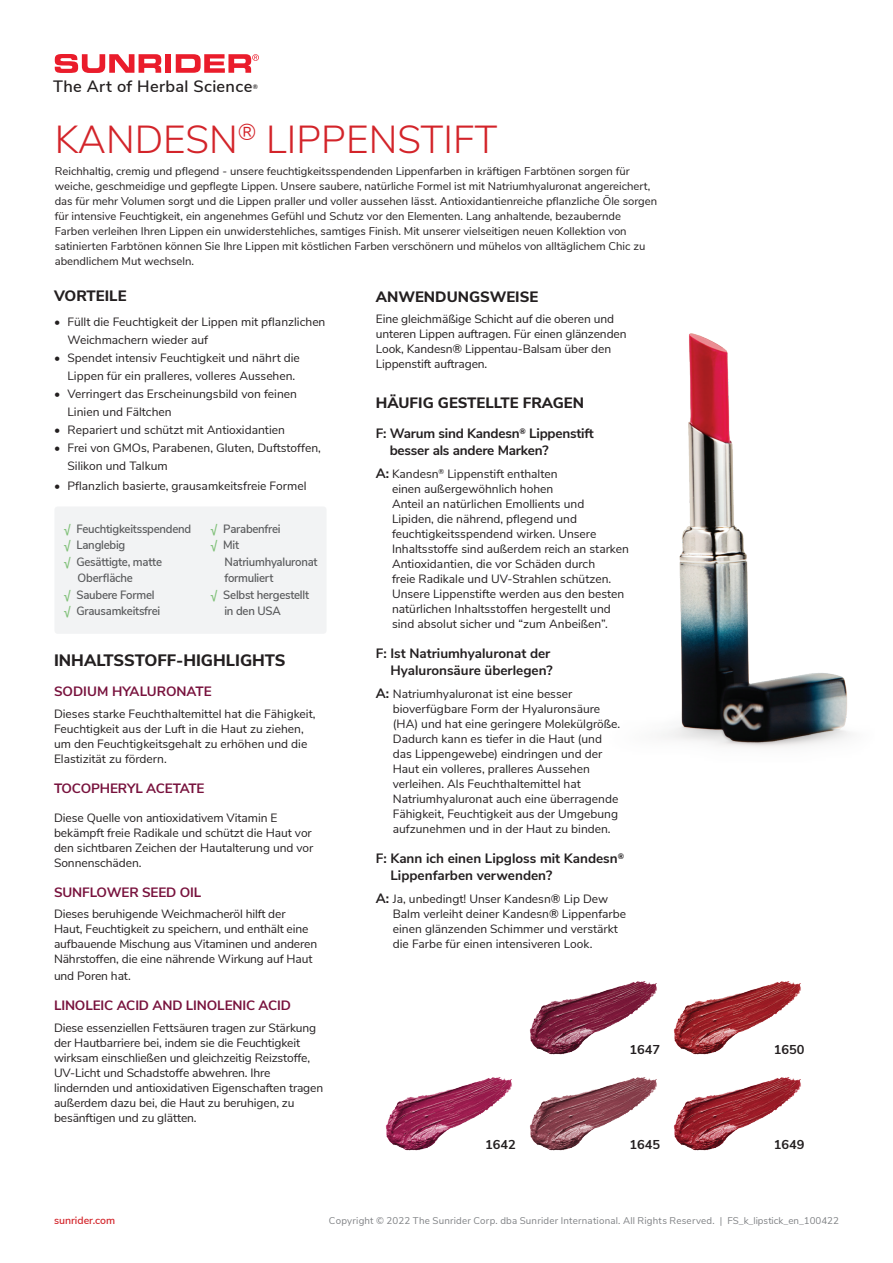
<style>
.page{position:relative;width:893px;height:1263px;background:#fff}
.page>*{position:absolute;margin:0;border:0;box-sizing:border-box;transform-origin:0 0}
.t1{font:300 39px "Nunito Sans";color:#d3242a}
.t2{font:800 16.5px "Nunito Sans";color:#231f20}
.t3{font:600 16.35px "Nunito Sans";letter-spacing:.02em;color:#231f20}
.t4{font:800 15px "Nunito Sans";color:#231f20}
.t5{font:700 13.5px/16.5px "Nunito Sans";color:#231f20}
.t6{font:700 13.5px "Nunito Sans";letter-spacing:-.01em;color:#78123d}
.t7{font:700 12.9px "Nunito Sans";color:#231f20}
.t8{font:12px/15px "Nunito Sans";color:#231f20}
.t9{font:600 12px/16.5px "Nunito Sans";letter-spacing:-.02em;color:#595a5c;scale:.95 1}
.t10{font:11.25px/15px "Nunito Sans";color:#231f20}
.t11{font:600 10.5px "Nunito Sans";color:#d3242a}
.t12{font:9.75px "Nunito Sans";letter-spacing:.02em;color:#7f8184}
.t13{font:600 6.45px "Nunito Sans";color:#231f20}
.s1{font-weight:700;color:#7fc077}
.s2{font-weight:700;font-size:13.5px}
</style>
<div class="page">
<svg style="left:55px;top:54px;width:106px;height:19px"></svg>
<div style="left:166px;top:54px;width:5px;height:19px;background:#ea1c2b"></div>
<svg style="left:176px;top:54px;width:83px;height:19px"></svg>
<img style="left:662px;top:333px;width:188px;height:415px">
<div style="left:54px;top:506px;width:273px;height:128px;background:#f2f3f4"></div>
<img style="left:385px;top:1077px;width:127px;height:74px">
<img style="left:530px;top:1077px;width:127px;height:74px">
<img style="left:529px;top:981px;width:128px;height:74px">
<img style="left:673px;top:1077px;width:128px;height:74px">
<img style="left:673px;top:981px;width:128px;height:74px">
<h3 class="t3" style="left:53px;top:75px;width:201px">The Art of Herbal Science</h3>
<p class="t13" style="left:253px;top:82px;width:7px">®</p>
<p class="t1" style="left:55px;top:111px;width:444px">KANDESN<sup>®</sup> LIPPENSTIFT</p>
<p class="t10" style="left:55px;top:163px;width:604px">Reichhaltig, cremig und pflegend - unsere feuchtigkeitsspendenden Lippenfarben in kräftigen Farbtönen sorgen für weiche, geschmeidige und gepflegte Lippen. Unsere saubere, natürliche Formel ist mit Natriumhyaluronat angereichert, das für mehr Volumen sorgt und die Lippen praller und voller aussehen lässt. Antioxidantienreiche pflanzliche Öle sorgen für intensive Feuchtigkeit, ein angenehmes Gefühl und Schutz vor den Elementen. Lang anhaltende, bezaubernde Farben verleihen Ihren Lippen ein unwiderstehliches, samtiges Finish. Mit unserer vielseitigen neuen Kollektion von satinierten Farbtönen können Sie Ihre Lippen mit köstlichen Farben verschönern und mühelos von alltäglichem Chic zu abendlichem Mut wechseln.</p>
<p class="t4" style="left:54px;top:285px;width:74px">VORTEILE</p>
<p class="t8" style="left:68px;top:312px;width:259px;line-height:18px;text-indent:-14px">• Füllt die Feuchtigkeit der Lippen mit pflanzlichen<br>Weichmachern wieder auf</p>
<p class="t8" style="left:68px;top:348px;width:234px;line-height:18px;text-indent:-14px">• Spendet intensiv Feuchtigkeit und nährt die<br>Lippen für ein pralleres, volleres Aussehen.</p>
<p class="t8" style="left:68px;top:384px;width:231px;line-height:18px;text-indent:-14px">• Verringert das Erscheinungsbild von feinen<br>Linien und Fältchen</p>
<p class="t8" style="left:54px;top:422px;width:232px">• Repariert und schützt mit Antioxidantien</p>
<p class="t8" style="left:68px;top:438px;width:255px;line-height:18px;text-indent:-14px">• Frei von GMOs, Parabenen, Gluten, Duftstoffen,<br>Silikon und Talkum</p>
<p class="t8" style="left:54px;top:478px;width:254px">• Pflanzlich basierte, grausamkeitsfreie Formel</p>
<p class="t9" style="left:64px;top:519px;width:135px"><span class="s1">√</span> Feuchtigkeitsspendend</p>
<p class="t9" style="left:64px;top:536px;width:66px"><span class="s1">√</span> Langlebig</p>
<p class="t9" style="left:78px;top:552px;width:90px;text-indent:-14px"><span class="s1">√</span> Gesättigte, matte<br>Oberfläche</p>
<p class="t9" style="left:64px;top:585px;width:97px"><span class="s1">√</span> Saubere Formel</p>
<p class="t9" style="left:64px;top:602px;width:103px"><span class="s1">√</span> Grausamkeitsfrei</p>
<p class="t9" style="left:211px;top:519px;width:75px"><span class="s1">√</span> Parabenfrei</p>
<p class="t9" style="left:224px;top:536px;width:100px;text-indent:-14px"><span class="s1">√</span> Mit<br>Natriumhyaluronat formuliert</p>
<p class="t9" style="left:224px;top:585px;width:91px;text-indent:-14px"><span class="s1">√</span> Selbst hergestellt in den USA</p>
<p class="t2" style="left:54px;top:649px;width:233px">INHALTSSTOFF-HIGHLIGHTS</p>
<p class="t6" style="left:54px;top:682px;width:159px">SODIUM HYALURONATE</p>
<p class="t8" style="left:54px;top:706px;width:263px">Dieses starke Feuchthaltemittel hat die Fähigkeit, Feuchtigkeit aus der Luft in die Haut zu ziehen, um den Feuchtigkeitsgehalt zu erhöhen und die Elastizität zu fördern.</p>
<p class="t6" style="left:54px;top:779px;width:152px">TOCOPHERYL ACETATE</p>
<p class="t8" style="left:54px;top:809px;width:261px">Diese Quelle von antioxidativem Vitamin E bekämpft freie Radikale und schützt die Haut vor den sichtbaren Zeichen der Hautalterung und vor Sonnenschäden.</p>
<p class="t6" style="left:54px;top:882px;width:149px">SUNFLOWER SEED OIL</p>
<p class="t8" style="left:54px;top:906px;width:265px">Dieses beruhigende Weichmacheröl hilft der Haut, Feuchtigkeit zu speichern, und enthält eine aufbauende Mischung aus Vitaminen und anderen Nährstoffen, die eine nährende Wirkung auf Haut</p>
<p class="t8" style="left:54px;top:967px;width:78px">und Poren hat.</p>
<p class="t6" style="left:54px;top:995px;width:239px">LINOLEIC ACID AND LINOLENIC ACID</p>
<p class="t8" style="left:54px;top:1019px;width:271px">Diese essenziellen Fettsäuren tragen zur Stärkung der Hautbarriere bei, indem sie die Feuchtigkeit wirksam einschließen und gleichzeitig Reizstoffe, UV-Licht und Schadstoffe abwehren. Ihre lindernden und antioxidativen Eigenschaften tragen außerdem dazu bei, die Haut zu beruhigen, zu besänftigen und zu glätten.</p>
<p class="t4" style="left:376px;top:285px;width:164px">ANWENDUNGSWEISE</p>
<p class="t8" style="left:376px;top:311px;width:252px">Eine gleichmäßige Schicht auf die oberen und unteren Lippen auftragen. Für einen glänzenden Look, Kandesn® Lippentau-Balsam über den Lippenstift auftragen.</p>
<p class="t4" style="left:376px;top:392px;width:210px">HÄUFIG GESTELLTE FRAGEN</p>
<p class="t5" style="left:390px;top:425px;width:206px;text-indent:-14px">F: Warum sind Kandesn<sup>®</sup> Lippenstift besser als andere Marken?</p>
<p class="t8" style="left:392px;top:466px;width:238px;text-indent:-16px"><span class="s2">A:</span> Kandesn<sup>®</sup> Lippenstift enthalten<br>einen außergewöhnlich hohen<br>Anteil an natürlichen Emollients und Lipiden, die nährend, pflegend und feuchtigkeitsspendend wirken. Unsere Inhaltsstoffe sind außerdem reich an starken Antioxidantien, die vor Schäden durch<br>freie Radikale und UV-Strahlen schützen.<br>Unsere Lippenstifte werden aus den besten natürlichen Inhaltsstoffen hergestellt und sind absolut sicher und “zum Anbeißen”.</p>
<p class="t5" style="left:376px;top:644px;width:178px;text-align:right">F: Ist Natriumhyaluronat der<br>Hyaluronsäure überlegen?</p>
<p class="t8" style="left:393px;top:686px;width:229px;text-indent:-17px"><span class="s2">A:</span> Natriumhyaluronat ist eine besser bioverfügbare Form der Hyaluronsäure (HA) und hat eine geringere Molekülgröße.<br>Dadurch kann es tiefer in die Haut (und das Lippengewebe) eindringen und der Haut ein volleres, pralleres Aussehen verleihen. Als Feuchthaltemittel hat Natriumhyaluronat auch eine überragende Fähigkeit, Feuchtigkeit aus der Umgebung aufzunehmen und in der Haut zu binden.</p>
<p class="t5" style="left:390px;top:849px;width:235px;text-indent:-15px">F: Kann ich einen Lipgloss mit Kandesn<sup>®<br></sup>Lippenfarben verwenden?</p>
<p class="t8" style="left:393px;top:890px;width:235px;text-indent:-17px"><span class="s2">A:</span> Ja, unbedingt! Unser Kandesn® Lip Dew Balm verleiht deiner Kandesn® Lippenfarbe einen glänzenden Schimmer und verstärkt die Farbe für einen intensiveren Look.</p>
<p class="t7" style="left:629px;top:1040px;width:32px">1647</p>
<p class="t7" style="left:485px;top:1135px;width:32px">1642</p>
<p class="t7" style="left:629px;top:1135px;width:32px">1645</p>
<p class="t7" style="left:774px;top:1040px;width:32px">1650</p>
<p class="t7" style="left:774px;top:1135px;width:32px">1649</p>
<p class="t11" style="left:54px;top:1212px;width:63px">sunrider.com</p>
<p class="t12" style="left:329px;top:1214px;width:511px">Copyright © 2022 The Sunrider Corp. dba Sunrider International. All Rights Reserved. | FS_k_lipstick_en_100422</p>
</div>
